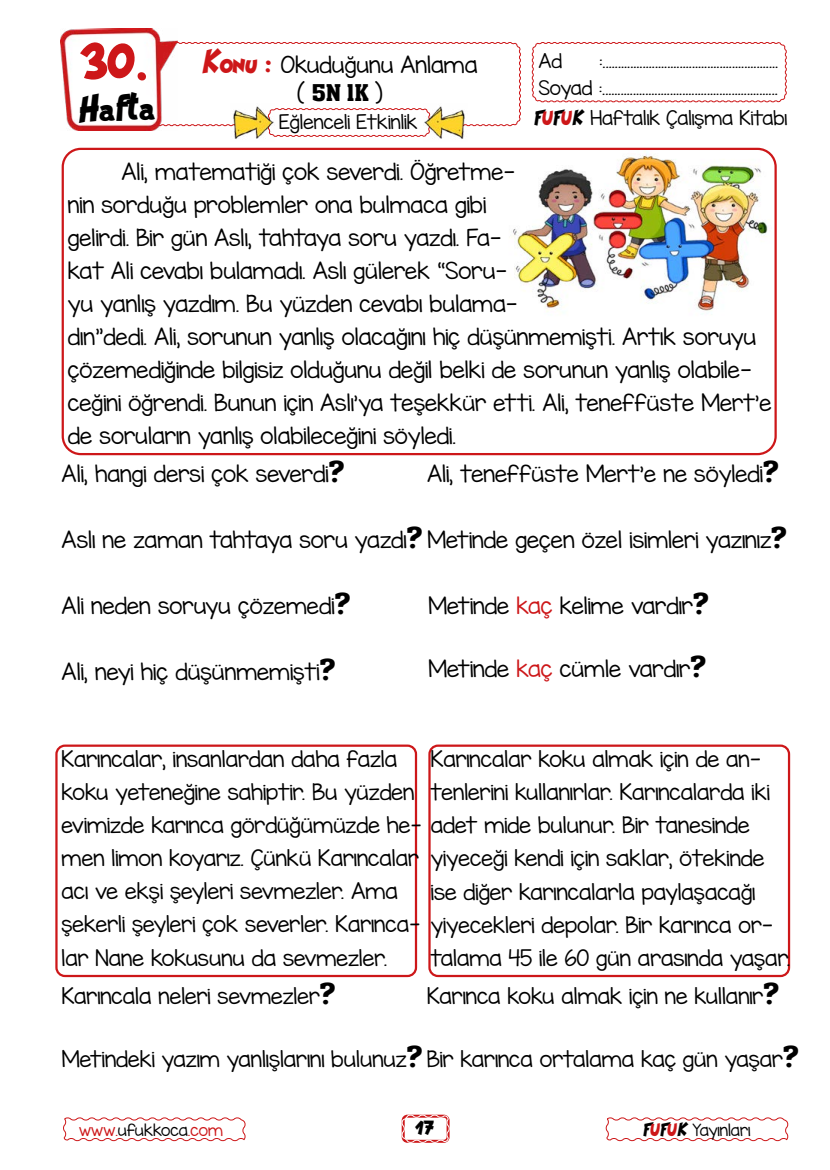
<style>
.page{position:relative;width:830px;height:1170px;background:#fff}
.page>*{position:absolute;margin:0;border:0;box-sizing:border-box;transform-origin:0 0}
.t1{font:39px "Pat Pa Cool";color:#000}
.t2{font:24px "aka Chen";color:#000}
.t3{font:21px/33px "KG Miss Kindergarten";color:#000}
.t4{font:21px "Pat Pa Cool";color:#000}
.t5{font:20.25px/33px "KG Miss Kindergarten";color:#000}
.t6{font:18px/27px "KG Miss Kindergarten";color:#000;text-align:right}
.t7{font:15px "KG Miss Kindergarten";color:#cd1719}
.t8{font:15px "KG Miss Kindergarten";color:#000}
.s1{font-family:"Pat Pa Cool";font-size:33px;color:#cd1719}
.s2{font-family:"KG Miss Kindergarten";font-size:21px}
.s3{font-family:"Pat Pa Cool";font-size:21px}
.s4{font-family:"Pat Pa Cool";font-size:21px;color:#cd1719}
.s5{font-family:"aka Chen";font-size:30px}
.s6{color:#cd1719}
.s7{color:#000}
.s8{font-family:"Pat Pa Cool";font-size:18.75px}
.s9{font-family:"Pat Pa Cool";font-size:18.75px;color:#cd1719}
</style>
<div class="page">
<svg style="left:401px;top:1114px;width:49px;height:29px"></svg>
<svg style="left:63px;top:1117px;width:183px;height:24px"></svg>
<svg style="left:605px;top:1117px;width:183px;height:24px"></svg>
<img style="left:61px;top:29px;width:116px;height:102px">
<svg style="left:531px;top:42px;width:255px;height:61px"></svg>
<img style="left:234px;top:137px;width:25px;height:2px">
<img style="left:439px;top:137px;width:25px;height:2px">
<img style="left:511px;top:148px;width:265px;height:166px">
<div style="left:62px;top:148px;width:714px;height:307px;border:2px solid #cd1719;border-radius:18px"></div>
<div style="left:55px;top:744px;width:362px;height:233px;border:2px solid #cd1719;border-radius:9px"></div>
<div style="left:428px;top:744px;width:361px;height:233px;border:2px solid #cd1719;border-radius:9px"></div>
<svg style="left:80px;top:41px;width:441px;height:96px"></svg>
<p class="t3" style="left:202px;top:48px;width:276px"><span class="s1">Konu :</span> Okuduğunu Anlama</p>
<p class="t2" style="left:297px;top:81px;width:87px"><span class="s2">(</span> 5N 1K <span class="s2">)</span></p>
<p class="t6" style="left:538px;top:47px;width:25px">Ad</p>
<p class="t6" style="left:538px;top:47px;width:241px">:.........................................................<br>Soyad :.........................................................</p>
<p class="t6" style="left:534px;top:105px;width:254px"><span class="s3">F</span><span class="s4">U</span><span class="s3">F</span><span class="s4">U</span><span class="s3">K</span> Haftalık Çalışma Kitabı</p>
<p class="t3" style="left:68px;top:155px;width:704px;text-indent:54px">Ali, matematiği çok severdi. Öğretme-<br>nin sorduğu problemler ona bulmaca gibi<br>gelirdi. Bir gün Aslı, tahtaya soru yazdı. Fa-<br>kat Ali cevabı bulamadı. Aslı gülerek “Soru-<br>yu yanlış yazdım. Bu yüzden cevabı bulama-<br>dın”dedi. Ali, sorunun yanlış olacağını hiç düşünmemişti. Artık soruyu çözemediğinde bilgisiz olduğunu değil belki de sorunun yanlış olabile&shy;ceğini öğrendi. Bunun için Aslı’ya teşekkür etti. Ali, teneffüste Mert’e de soruların yanlış olabileceğini söyledi.</p>
<p class="t3" style="left:62px;top:456px;width:283px">Ali, hangi dersi çok severdi<span class="s5">?</span></p>
<p class="t3" style="left:62px;top:522px;width:725px">Aslı ne zaman tahtaya soru yazdı<span class="s5">?</span> Metinde geçen özel isimleri yazınız<span class="s5">?</span></p>
<h1 class="t1" style="left:78px;top:87px;width:79px;rotate:-2deg">Hafta</h1>
<p class="t6" style="left:279px;top:108px;width:140px">Eğlenceli Etkinlik</p>
<p class="t3" style="left:427px;top:456px;width:352px">Ali, teneffüste Mert’e ne söyledi<span class="s5">?</span></p>
<p class="t3" style="left:62px;top:589px;width:289px">Ali neden soruyu çözemedi<span class="s5">?</span></p>
<p class="t3" style="left:62px;top:655px;width:274px">Ali, neyi hiç düşünmemişti<span class="s5">?</span></p>
<p class="t3" style="left:428px;top:589px;width:281px">Metinde <span class="s6">kaç</span> kelime vardır<span class="s5">?</span></p>
<p class="t3" style="left:428px;top:652px;width:279px">Metinde <span class="s6">kaç</span> cümle vardır<span class="s5">?</span></p>
<p class="t5" style="left:62px;top:742px;width:361px">Karıncalar, insanlardan daha fazla koku yeteneğine sahiptir. Bu yüzden evimizde karınca gördüğümüzde he&shy;men limon koyarız. Çünkü Karıncalar acı ve ekşi şeyleri sevmezler. Ama şekerli şeyleri çok severler. Karınca&shy;lar Nane kokusunu da sevmezler.</p>
<p class="t5" style="left:431px;top:742px;width:361px">Karıncalar koku almak için de an&shy;tenlerini kullanırlar. Karıncalarda iki adet mide bulunur. Bir tanesinde yiyeceği kendi için saklar, ötekinde ise diğer karıncalarla paylaşacağı yiyecekleri depolar. Bir karınca or&shy;talama 45 ile 60 gün arasında yaşar.</p>
<p class="t5" style="left:62px;top:979px;width:275px">Karıncala neleri sevmezler<span class="s5">?</span></p>
<p class="t5" style="left:427px;top:979px;width:353px">Karınca koku almak için ne kullanır<span class="s5">?</span></p>
<p class="t5" style="left:62px;top:1042px;width:737px">Metindeki yazım yanlışlarını bulunuz<span class="s5">?</span> Bir karınca ortalama kaç gün yaşar<span class="s5">?</span></p>
<p class="t7" style="left:79px;top:1119px;width:145px">www.<span class="s7">ufukkoca</span>.com</p>
<p class="t4" style="left:416px;top:1115px;width:20px">17</p>
<p class="t8" style="left:643px;top:1119px;width:108px"><span class="s8">F</span><span class="s9">U</span><span class="s8">F</span><span class="s9">U</span><span class="s8">K</span> Yayınları</p>
</div>
